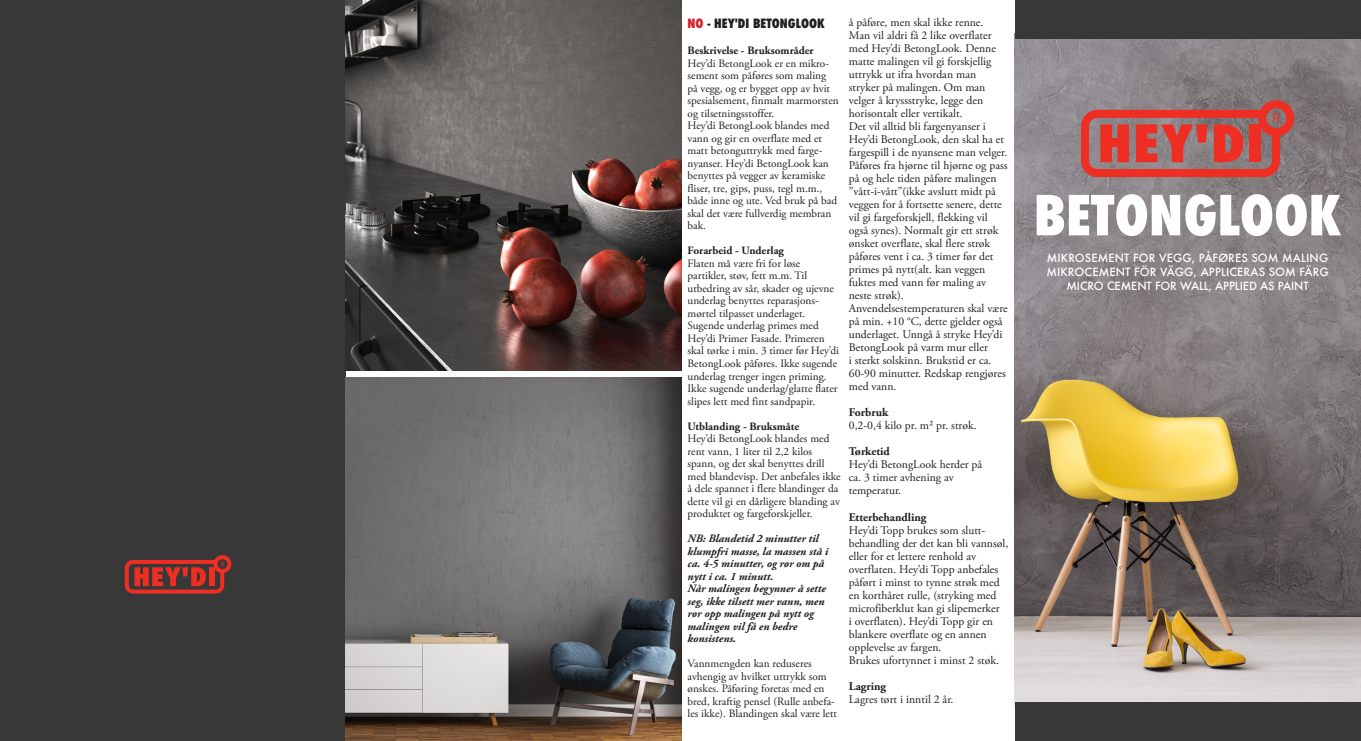
<style>
.page{position:relative;width:1361px;height:741px;background:#fff}
.page>*{position:absolute;margin:0;border:0;box-sizing:border-box;transform-origin:0 0}
.t1{font:800 condensed 53.62px "Futura";color:#fff}
.t2{font:800 condensed 12.5px "Futura";color:#231f20}
.t3{font:11.75px/13px "Adobe Garamond Pro";color:#231f20}
.t4{font:700 11.75px "Adobe Garamond Pro";color:#231f20}
.t5{font:11.25px/12.5px "Adobe Garamond Pro";color:#231f20}
.t6{font:italic 700 11.25px/12.5px "Adobe Garamond Pro";color:#231f20}
.t7{font:700 11.25px "Adobe Garamond Pro";color:#231f20}
.t8{font:500 11px "Futura";letter-spacing:.01em;color:#fff}
.t9{font:500 11px "Futura";letter-spacing:-.01em;color:#fff}
.s1{color:#d1232a}
</style>
<div class="page">
<img style="left:1015px;top:39px;width:346px;height:663px">
<div style="left:0;top:0;width:345px;height:741px;background:#383839"></div>
<img style="left:345px;top:0;width:336px;height:370px">
<img style="left:346px;top:377px;width:335px;height:364px">
<div style="left:1015px;top:0;width:346px;height:39px;background:#383839"></div>
<div style="left:1015px;top:702px;width:346px;height:39px;background:#383839"></div>
<svg style="left:125px;top:555px;width:106px;height:38px"></svg>
<svg style="left:1081px;top:100px;width:213px;height:77px;background:#b95854"></svg>
<p class="t2" style="left:687px;top:15px;width:139px"><span class="s1">NO</span> - HEY'DI BETONGLOOK</p>
<p class="t7" style="left:687px;top:44px;width:128px">Beskrivelse - Bruksområder</p>
<p class="t5" style="left:687px;top:57px;width:153px">Hey’di BetongLook er en mikro&shy;sement som påføres som maling på vegg, og er bygget opp av hvit spesialsement, finmalt marmorsten og tilsetningsstoffer.</p>
<p class="t5" style="left:687px;top:120px;width:143px">Hey’di BetongLook blandes med vann og gir en overflate med et matt betonguttrykk med farge-</p>
<p class="t5" style="left:687px;top:157px;width:143px">nyanser. Hey’di BetongLook kan</p>
<p class="t5" style="left:687px;top:170px;width:139px">benyttes på vegger av keramiske</p>
<p class="t5" style="left:687px;top:182px;width:151px">fliser, tre, gips, puss, tegl m.m., både inne og ute. Ved bruk på bad skal det være fullverdig membran bak.</p>
<p class="t7" style="left:687px;top:244px;width:98px">Forarbeid - Underlag</p>
<p class="t5" style="left:687px;top:257px;width:114px">Flaten må være fri for løse</p>
<p class="t5" style="left:687px;top:270px;width:148px">partikler, støv, fett m.m. Til utbedring av sår, skader og ujevne underlag benyttes reparasjons-</p>
<p class="t5" style="left:687px;top:307px;width:119px">mørtel tilpasset underlaget.</p>
<p class="t5" style="left:687px;top:320px;width:153px">Sugende underlag primes med<br>Hey’di Primer Fasade. Primeren skal tørke i min. 3 timer før Hey’di<br>BetongLook påføres. Ikke sugende</p>
<p class="t5" style="left:687px;top:370px;width:140px">underlag trenger ingen priming.</p>
<p class="t5" style="left:687px;top:382px;width:151px">Ikke sugende underlag/glatte flater slipes lett med fint sandpapir.</p>
<p class="t7" style="left:687px;top:419px;width:113px">Utblanding - Bruksmåte</p>
<p class="t5" style="left:687px;top:432px;width:155px">Hey’di BetongLook blandes med rent vann, 1 liter til 2,2 kilos spann, og det skal benyttes drill med blandevisp. Det anbefales ikke å dele spannet i flere blandinger da dette vil gi en dårligere blanding av produktet og fargeforskjeller.</p>
<p class="t6" style="left:687px;top:532px;width:142px">NB: Blandetid 2 minutter til klumpfri masse, la massen stå i ca. 4-5 minutter, og rør om på nytt i ca. 1 minutt.</p>
<p class="t6" style="left:687px;top:582px;width:140px">Når malingen begynner å sette seg, ikke tilsett mer vann, men rør opp malingen på nytt og</p>
<p class="t6" style="left:687px;top:620px;width:111px">malingen vil få en bedre</p>
<p class="t6" style="left:687px;top:632px;width:50px">konsistens.</p>
<p class="t5" style="left:687px;top:657px;width:151px">Vannmengden kan reduseres avhengig av hvilket uttrykk som ønskes. Påføring foretas med en bred, kraftig pensel (Rulle anbefa&shy;les ikke). Blandingen skal være lett</p>
<p class="t3" style="left:849px;top:16px;width:136px">å påføre, men skal ikke renne.</p>
<p class="t3" style="left:849px;top:29px;width:149px">Man vil aldri få 2 like overflater med Hey’di BetongLook. Denne matte malingen vil gi forskjellig uttrykk ut ifra hvordan man</p>
<p class="t3" style="left:849px;top:81px;width:138px">stryker på malingen. Om man velger å kryssstryke, legge den</p>
<p class="t3" style="left:849px;top:107px;width:115px">horisontalt eller vertikalt.</p>
<p class="t3" style="left:849px;top:120px;width:160px">Det vil alltid bli fargenyanser i Hey’di BetongLook, den skal ha et fargespill i de nyansene man velger.<br>Påføres fra hjørne til hjørne og pass på og hele tiden påføre malingen ”vått-i-vått”(ikke avslutt midt på veggen for å fortsette senere, dette vil gi fargeforskjell, flekking vil også synes). Normalt gir ett strøk ønsket overflate, skal flere strøk påføres vent i ca. 3 timer før det primes på nytt(alt. kan veggen</p>
<p class="t3" style="left:849px;top:276px;width:139px">fuktes med vann før maling av neste strøk).</p>
<p class="t3" style="left:849px;top:302px;width:160px">Anvendelsestemperaturen skal være på min. +10 °C, dette gjelder også underlaget. Unngå å stryke Hey’di<br>BetongLook på varm mur eller<br>i sterkt solskinn. Brukstid er ca.<br>60-90 minutter. Redskap rengjøres med vann.</p>
<p class="t4" style="left:849px;top:406px;width:41px">Forbruk</p>
<p class="t3" style="left:849px;top:419px;width:129px">0,2-0,4 kilo pr. m² pr. strøk.</p>
<p class="t4" style="left:849px;top:445px;width:43px">Tørketid</p>
<p class="t3" style="left:849px;top:458px;width:135px">Hey’di BetongLook herder på</p>
<p class="t3" style="left:849px;top:471px;width:106px">ca. 3 timer avhening av</p>
<p class="t3" style="left:849px;top:484px;width:54px">temperatur.</p>
<p class="t4" style="left:849px;top:510px;width:79px">Etterbehandling</p>
<p class="t3" style="left:849px;top:523px;width:138px">Hey’di Topp brukes som slutt-</p>
<p class="t3" style="left:849px;top:536px;width:161px">behandling der det kan bli vannsøl, eller for et lettere renhold av overflaten. Hey’di Topp anbefales påført i minst to tynne strøk med en korthåret rulle, (stryking med microfiberklut kan gi slipemerker<br>i overflaten). Hey’di Topp gir en blankere overflate og en annen opplevelse av fargen.</p>
<p class="t3" style="left:849px;top:653px;width:152px">Brukes ufortynnet i minst 2 støk.</p>
<p class="t4" style="left:849px;top:679px;width:39px">Lagring</p>
<p class="t3" style="left:849px;top:692px;width:106px">Lagres tørt i inntil 2 år.</p>
<p class="t1" style="left:1034px;top:179px;width:309px">BETONGLOOK</p>
<p class="t8" style="left:1047px;top:250px;width:283px">MIKROSEMENT FOR VEGG, PÅFØRES SOM MALING</p>
<p class="t8" style="left:1046px;top:264px;width:284px">MIKROCEMENT FÖR VÄGG, APPLICERAS SOM FÄRG</p>
<p class="t9" style="left:1066px;top:278px;width:244px">MICRO CEMENT FOR WALL, APPLIED AS PAINT</p>
</div>
